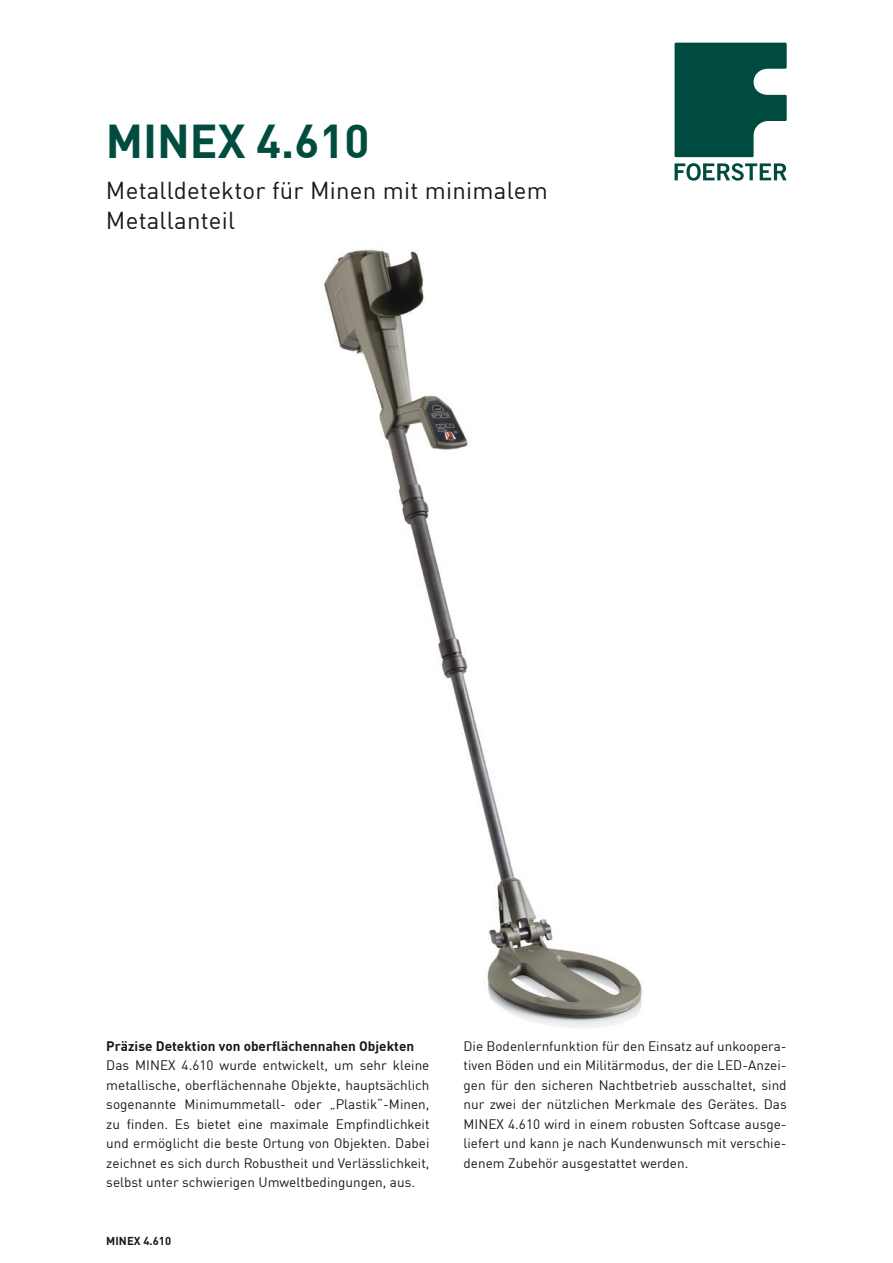
<style>
.page{position:relative;width:893px;height:1263px;background:#fff}
.page>*{position:absolute;margin:0;border:0;box-sizing:border-box;transform-origin:0 0}
.t1{font:700 46.5px "DIN Offc";color:#004c3f}
.t2{font:24px/30px "DIN Offc";letter-spacing:.01em;color:#1a171c}
.t3{font:13.5px/19.5px "DIN Offc";letter-spacing:.005em;color:#1a171c;text-align:justify}
.t4{font:700 13.5px "DIN Offc";letter-spacing:.005em;color:#1a171c}
.t5{font:700 11.25px "DIN Offc";letter-spacing:.005em;color:#1a171c}
</style>
<div class="page">
<img style="left:324px;top:249px;width:318px;height:779px">
<svg style="left:675px;top:43px;width:112px;height:114px;background:#27665c"></svg>
<svg style="left:675px;top:163px;width:112px;height:18px"></svg>
<h1 class="t1" style="left:106px;top:111px;width:265px">MINEX 4.610</h1>
<h2 class="t2" style="left:106px;top:175px;width:443px">Metalldetektor für Minen mit minimalem<br>Metallanteil</h2>
<p class="t4" style="left:106px;top:1037px;width:309px">Präzise Detektion von oberflächennahen Objekten</p>
<p class="t3" style="left:106px;top:1055px;width:325px">Das MINEX 4.610 wurde entwickelt, um sehr kleine metallische, oberflächennahe Objekte, hauptsächlich sogenannte Minimummetall- oder „Plastik“-Minen, zu finden. Es bietet eine maximale Empfindlichkeit und ermöglicht die beste Ortung von Objekten. Dabei zeichnet es sich durch Robustheit und Verlässlichkeit, selbst unter schwierigen Umweltbedingungen, aus.</p>
<p class="t5" style="left:106px;top:1233px;width:66px">MINEX 4.610</p>
<p class="t3" style="left:463px;top:1036px;width:325px">Die Bodenlernfunktion für den Einsatz auf unkoopera&shy;tiven Böden und ein Militärmodus, der die LED-Anzei&shy;gen für den sicheren Nachtbetrieb ausschaltet, sind nur zwei der nützlichen Merkmale des Gerätes. Das MINEX 4.610 wird in einem robusten Softcase ausge&shy;liefert und kann je nach Kundenwunsch mit verschie&shy;denem Zubehör ausgestattet werden.</p>
</div>
